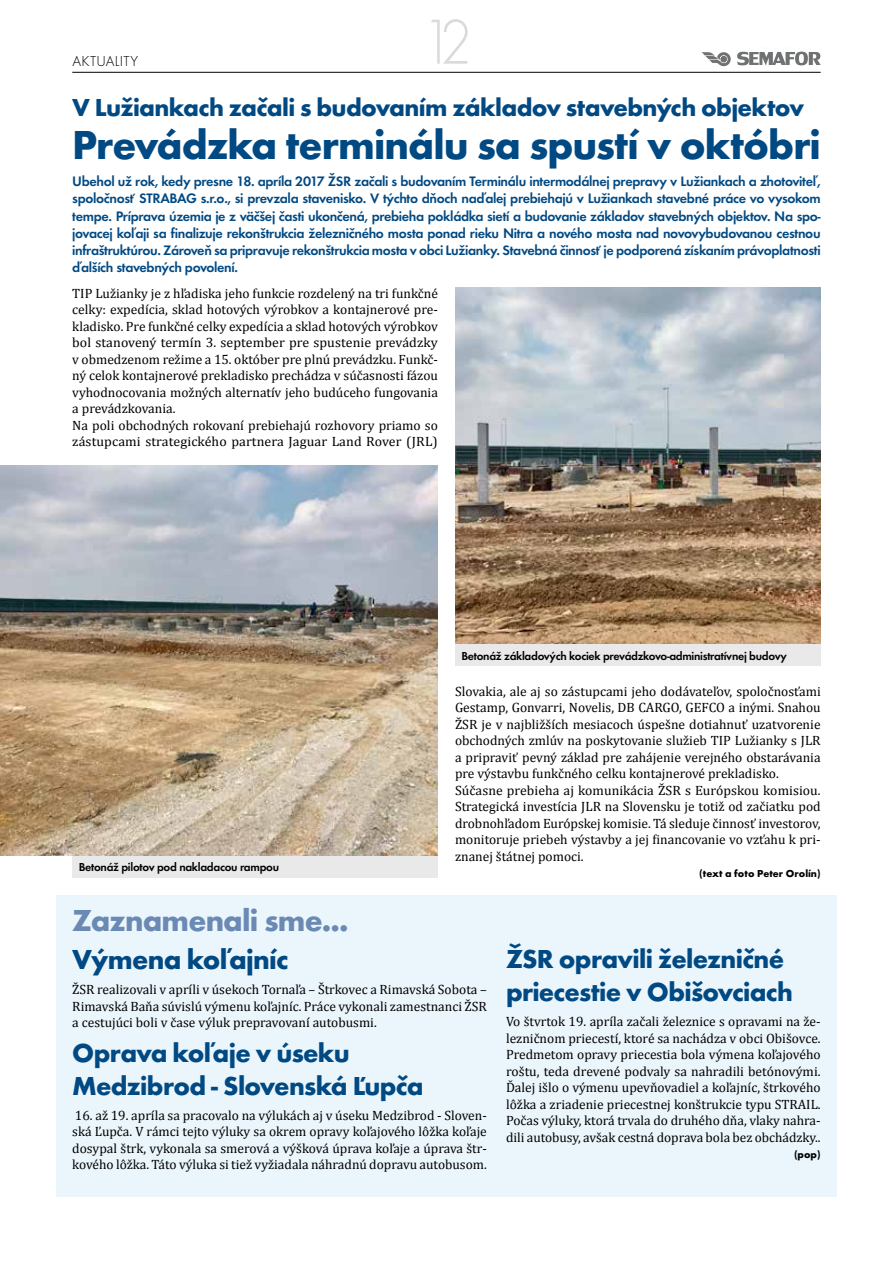
<style>
.page{position:relative;width:893px;height:1263px;background:#fff}
.page>*{position:absolute;margin:0;border:0;box-sizing:border-box;transform-origin:0 0}
.t1{font:66px "Futura TOT Ligh";color:#d9dadb;scale:.9 1}
.t2{font:700 42px "Futura TOT";letter-spacing:-.025em;color:#004983}
.t3{font:700 31.5px "Futura TOT";letter-spacing:-.025em;color:#6a89b3}
.t4{font:700 28.5px "Futura TOT";letter-spacing:-.025em;color:#004983}
.t5{font:700 27px/33px "Futura TOT";letter-spacing:-.025em;color:#004983}
.t6{font:700 25.5px "Futura TOT";letter-spacing:-.025em;color:#004983}
.t7{font:15px "Futura TOT Ligh";letter-spacing:.015em;color:#000}
.t8{font:600 14.25px/17.2px "Futura TOT";letter-spacing:-.025em;color:#004983;text-align:justify}
.t9{font:13.5px/16.5px "Cambria";color:#000;text-align:justify}
.t10{font:600 12px "Futura TOT";letter-spacing:-.025em;color:#000}
.t11{font:700 10.5px "Futura TOT";color:#000}
</style>
<div class="page">
<hr style="left:72px;top:72px;width:749px;height:1px;background:#000">
<svg style="left:737px;top:51px;width:84px;height:14px"></svg>
<svg style="left:702px;top:52px;width:29px;height:14px"></svg>
<div style="left:56px;top:895px;width:781px;height:301px;background:#ebf6fc"></div>
<img style="left:455px;top:287px;width:366px;height:358px">
<img style="left:0;top:466px;width:438px;height:390px">
<div style="left:455px;top:645px;width:366px;height:21px;background:#e9e9ea"></div>
<div style="left:72px;top:856px;width:366px;height:21px;background:#e9e9ea"></div>
<p class="t7" style="left:72px;top:52px;width:67px">AKTUALITY</p>
<h1 class="t1" style="left:421px;top:4px;width:58px">12</h1>
<h3 class="t6" style="left:72px;top:91px;width:733px">V Lužiankach začali s budovaním základov stavebných objektov</h3>
<h2 class="t2" style="left:72px;top:119px;width:750px">Prevádzka terminálu sa spustí v októbri</h2>
<p class="t8" style="left:72px;top:173px;width:750px">Ubehol už rok, kedy presne 18. apríla 2017 ŽSR začali s budovaním Terminálu intermodálnej prepravy v Lužiankach a zhotoviteľ, spoločnosť STRABAG s.r.o., si prevzala stavenisko. V týchto dňoch naďalej prebiehajú v Lužiankach stavebné práce vo vysokom tempe. Príprava územia je z väčšej časti ukončená, prebieha pokládka sietí a budovanie základov stavebných objektov. Na spo&shy;jovacej koľaji sa finalizuje rekonštrukcia železničného mosta ponad rieku Nitra a nového mosta nad novovybudovanou cestnou infraštruktúrou. Zároveň sa pripravuje rekonštrukcia mosta v obci Lužianky. Stavebná činnosť je podporená získaním právoplatnosti ďalších stavebných povolení.</p>
<p class="t9" style="left:72px;top:285px;width:367px;text-align:left">TIP Lužianky je z hľadiska jeho funkcie rozdelený na tri funkčné celky: expedícia, sklad hotových výrobkov a kontajnerové pre&shy;kladisko. Pre funkčné celky expedícia a sklad hotových výrobkov bol stanovený termín 3. september pre spustenie prevádzky v obmedzenom režime a 15. október pre plnú prevádzku. Funkč&shy;ný celok kontajnerové prekladisko prechádza v súčasnosti fázou vyhodnocovania možných alternatív jeho budúceho fungovania a prevádzkovania.<br>Na poli obchodných rokovaní prebiehajú rozhovory priamo so zástupcami strategického partnera Jaguar Land Rover (JRL)</p>
<p class="t10" style="left:79px;top:860px;width:202px">Betonáž pilotov pod nakladacou rampou</p>
<h3 class="t3" style="left:72px;top:900px;width:278px">Zaznamenali sme...</h3>
<p class="t10" style="left:461px;top:649px;width:327px">Betonáž základových kociek prevádzkovo-administratívnej budovy</p>
<p class="t9" style="left:455px;top:683px;width:367px;text-align:left">Slovakia, ale aj so zástupcami jeho dodávateľov, spoločnosťami Gestamp, Gonvarri, Novelis, DB CARGO, GEFCO a inými. Snahou ŽSR je v najbližších mesiacoch úspešne dotiahnuť uzatvorenie obchodných zmlúv na poskytovanie služieb TIP Lužianky s JLR a pripraviť pevný základ pre zahájenie verejného obstarávania pre výstavbu funkčného celku kontajnerové prekladisko.<br>Súčasne prebieha aj komunikácia ŽSR s Európskou komisiou.<br>Strategická investícia JLR na Slovensku je totiž od začiatku pod drobnohľadom Európskej komisie. Tá sleduje činnosť investorov, monitoruje priebeh výstavby a jej financovanie vo vzťahu k pri&shy;znanej štátnej pomoci.</p>
<p class="t11" style="left:699px;top:867px;width:123px">(text a foto Peter Orolín)</p>
<h3 class="t4" style="left:72px;top:942px;width:218px">Výmena koľajníc</h3>
<p class="t9" style="left:72px;top:981px;width:416px">ŽSR realizovali v apríli v úsekoch Tornaľa – Štrkovec a Rimavská Sobota – Rimavská Baňa súvislú výmenu koľajníc. Práce vykonali zamestnanci ŽSR a cestujúci boli v čase výluk prepravovaní autobusmi.</p>
<h3 class="t5" style="left:72px;top:1036px;width:353px">Oprava koľaje v úseku<br>Medzibrod - Slovenská Ľupča</h3>
<p class="t9" style="left:72px;top:1107px;width:416px">16. až 19. apríla sa pracovalo na výlukách aj v úseku Medzibrod - Sloven&shy;ská Ľupča. V rámci tejto výluky sa okrem opravy koľajového lôžka koľaje dosypal štrk, vykonala sa smerová a výšková úprava koľaje a úprava štr&shy;kového lôžka. Táto výluka si tiež vyžiadala náhradnú dopravu autobusom.</p>
<h3 class="t5" style="left:506px;top:942px;width:288px">ŽSR opravili železničné priecestie v Obišovciach</h3>
<p class="t9" style="left:506px;top:1013px;width:316px">Vo štvrtok 19. apríla začali železnice s opravami na že&shy;lezničnom priecestí, ktoré sa nachádza v obci Obišovce.<br>Predmetom opravy priecestia bola výmena koľajového roštu, teda drevené podvaly sa nahradili betónovými.<br>Ďalej išlo o výmenu upevňovadiel a koľajníc, štrkového lôžka a zriadenie priecestnej konštrukcie typu STRAIL.<br>Počas výluky, ktorá trvala do druhého dňa, vlaky nahra&shy;dili autobusy, avšak cestná doprava bola bez obchádzky..</p>
<p class="t11" style="left:794px;top:1148px;width:28px">(pop)</p>
</div>
